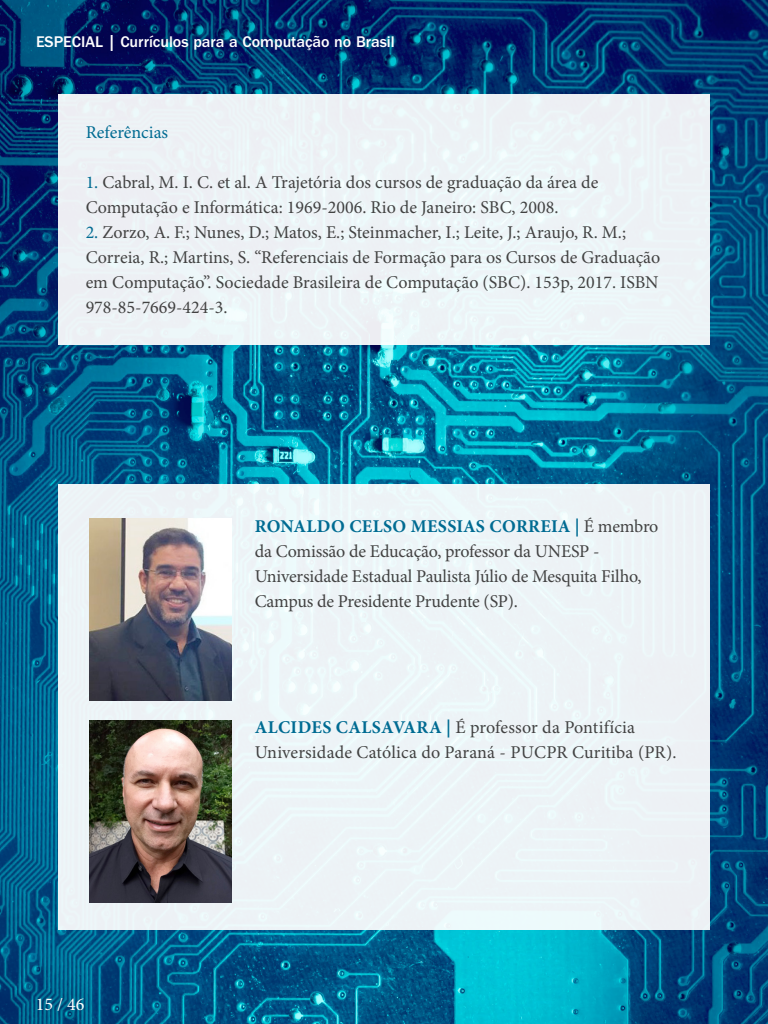
<style>
.page{position:relative;width:768px;height:1024px;background:#fff}
.page>*{position:absolute;margin:0;border:0;box-sizing:border-box;transform-origin:0 0}
.t1{font:18px/25px "Minion Pro";color:#424242}
.t2{font:18px "Minion Pro";color:#006b92}
.t3{font:18px "Minion Pro";color:#fff}
.t4{font:500 16px "ITC Franklin Gothic Std";color:#fff}
.s1{color:#006b92}
.s2{font-weight:700;color:#006b92}
</style>
<div class="page">
<img style="left:0;top:0;width:768px;height:1024px">
<div style="left:18px;top:978px;width:86px;height:46px;background:#000;opacity:.5"></div>
<div style="left:58px;top:485px;width:652px;height:445px;background:#edf3f7"></div>
<div style="left:58px;top:94px;width:652px;height:250px;background:#edf3f6"></div>
<img style="left:89px;top:519px;width:143px;height:182px">
<img style="left:89px;top:720px;width:143px;height:183px">
<p class="t4" style="left:36px;top:33px;width:360px">Especial | Currículos para a Computação no Brasil</p>
<p class="t2" style="left:86px;top:120px;width:84px">Referências</p>
<p class="t1" style="left:86px;top:170px;width:514px"><span class="s1">1.</span> Cabral, M. I. C. et al. A Trajetória dos cursos de graduação da área de<br>Computação e Informática: 1969-2006. Rio de Janeiro: SBC, 2008.</p>
<p class="t1" style="left:86px;top:220px;width:576px"><span class="s1">2.</span> Zorzo, A. F.; Nunes, D.; Matos, E.; Steinmacher, I.; Leite, J.; Araujo, R. M.; Correia, R.; Martins, S. “Referenciais de Formação para os Cursos de Graduação em Computação”. Sociedade Brasileira de Computação (SBC). 153p, 2017. ISBN 978-85-7669-424-3.</p>
<p class="t1" style="left:255px;top:513px;width:405px"><span class="s2">RONALDO CELSO MESSIAS CORREIA |</span> É membro da Comissão de Educação, professor da UNESP - Universidade Estadual Paulista Júlio de Mesquita Filho, Campus de Presidente Prudente (SP).</p>
<p class="t3" style="left:36px;top:992px;width:50px">15 / 46</p>
<p class="t1" style="left:255px;top:715px;width:423px"><span class="s2">ALCIDES CALSAVARA |</span> É professor da Pontifícia<br>Universidade Católica do Paraná - PUCPR Curitiba (PR).</p>
</div>
